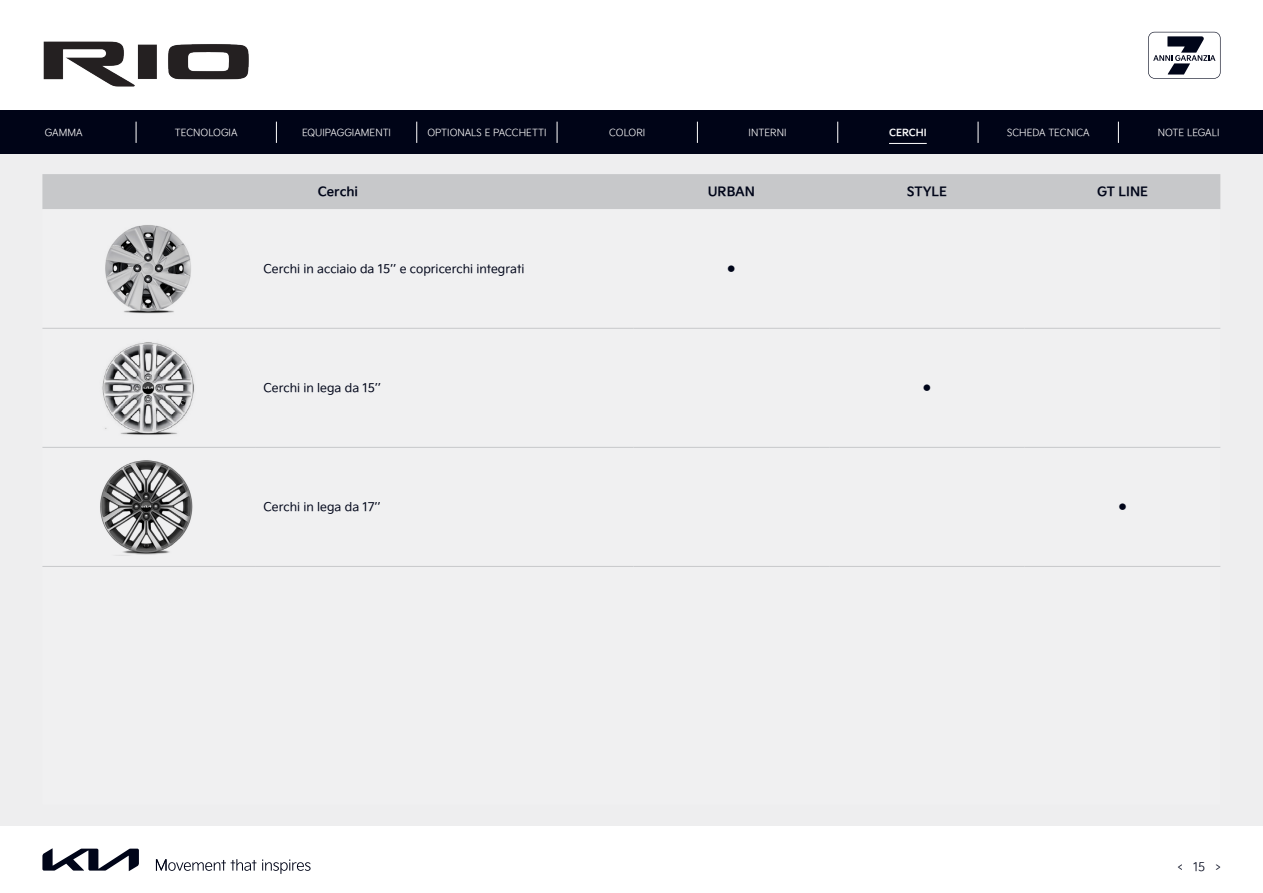
<style>
.page{position:relative;width:1263px;height:893px;background:#fff}
.page>*{position:absolute;margin:0;border:0;box-sizing:border-box;transform-origin:0 0}
.intestazione_tabella{font:12.75px "Kia Signature OTF Bold";color:#000519}
.dotazioni{font:12px "Kia Signature OTF Regular";color:#000519}
.t1{font:12px "Kia Signature OTF Light";color:#000519}
.menu{font:9.75px "Kia Signature OTF Light";color:#fff}
.menu_attivo{font:9.75px "Kia Signature OTF Bold";color:#fff}
.dotazioni_centrato{font:9px "Kia Signature OTF Regular";color:#000519}
</style>
<div class="page">
<div style="left:0;top:110px;width:1263px;height:716px;background:#eeeeef"></div>
<svg style="left:42px;top:848px;width:97px;height:23px"></svg>
<svg style="left:262px;top:859px;width:49px;height:15px"></svg>
<svg style="left:156px;top:859px;width:100px;height:12px"></svg>
<svg style="left:1148px;top:32px;width:72px;height:47px"></svg>
<div style="left:0;top:110px;width:1263px;height:44px;background:#000519"></div>
<img style="left:43px;top:41px;width:206px;height:46px">
<div style="left:42px;top:174px;width:1178px;height:35px;background:#c7c8ca"></div>
<hr style="left:42px;top:328px;width:213px;height:1px;background:#c7c8ca">
<hr style="left:255px;top:328px;width:378px;height:1px;background:#c7c8ca">
<hr style="left:633px;top:328px;width:196px;height:1px;background:#c7c8ca">
<hr style="left:829px;top:328px;width:196px;height:1px;background:#c7c8ca">
<hr style="left:1025px;top:328px;width:195px;height:1px;background:#c7c8ca">
<hr style="left:42px;top:447px;width:213px;height:1px;background:#c7c8ca">
<hr style="left:255px;top:447px;width:378px;height:1px;background:#c7c8ca">
<hr style="left:633px;top:447px;width:196px;height:1px;background:#c7c8ca">
<hr style="left:829px;top:447px;width:196px;height:1px;background:#c7c8ca">
<hr style="left:1025px;top:447px;width:195px;height:1px;background:#c7c8ca">
<hr style="left:42px;top:566px;width:213px;height:1px;background:#c7c8ca">
<hr style="left:255px;top:566px;width:378px;height:1px;background:#c7c8ca">
<hr style="left:633px;top:566px;width:196px;height:1px;background:#c7c8ca">
<hr style="left:829px;top:566px;width:196px;height:1px;background:#c7c8ca">
<hr style="left:1025px;top:566px;width:195px;height:1px;background:#c7c8ca">
<img style="left:105px;top:225px;width:86px;height:89px">
<img style="left:102px;top:342px;width:92px;height:93px">
<img style="left:100px;top:460px;width:93px;height:96px">
<svg style="left:136px;top:122px;width:1px;height:21px"></svg>
<svg style="left:557px;top:122px;width:1px;height:21px"></svg>
<svg style="left:697px;top:122px;width:1px;height:21px"></svg>
<svg style="left:837px;top:122px;width:1px;height:21px"></svg>
<svg style="left:978px;top:122px;width:1px;height:21px"></svg>
<svg style="left:1118px;top:122px;width:1px;height:21px"></svg>
<svg style="left:276px;top:122px;width:1px;height:21px"></svg>
<svg style="left:416px;top:122px;width:1px;height:21px"></svg>
<hr style="left:889px;top:143px;width:38px;height:1px;background:#fff">
<p class="menu" style="left:45px;top:125px;width:39px">GAMMA</p>
<p class="menu" style="left:175px;top:125px;width:64px">TECNOLOGIA</p>
<p class="menu" style="left:302px;top:125px;width:91px">EQUIPAGGIAMENTI</p>
<p class="menu" style="left:427px;top:125px;width:121px">OPTIONALS E PACCHETTI</p>
<p class="menu" style="left:609px;top:125px;width:38px">COLORI</p>
<p class="menu" style="left:749px;top:125px;width:39px">INTERNI</p>
<p class="menu_attivo" style="left:889px;top:125px;width:39px">CERCHI</p>
<p class="menu" style="left:1007px;top:125px;width:84px">SCHEDA TECNICA</p>
<p class="menu" style="left:1158px;top:125px;width:63px">NOTE LEGALI</p>
<p class="intestazione_tabella" style="left:318px;top:182px;width:42px">Cerchi</p>
<p class="intestazione_tabella" style="left:708px;top:182px;width:49px">URBAN</p>
<p class="intestazione_tabella" style="left:907px;top:182px;width:42px">STYLE</p>
<p class="intestazione_tabella" style="left:1097px;top:182px;width:53px">GT LINE</p>
<p class="dotazioni" style="left:264px;top:260px;width:262px">Cerchi in acciaio da 15’’ e copricerchi integrati</p>
<p class="dotazioni_centrato" style="left:727px;top:262px;width:10px">●</p>
<p class="dotazioni" style="left:264px;top:379px;width:119px">Cerchi in lega da 15’’</p>
<p class="dotazioni_centrato" style="left:923px;top:381px;width:10px">●</p>
<p class="dotazioni" style="left:264px;top:498px;width:119px">Cerchi in lega da 17’’</p>
<p class="dotazioni_centrato" style="left:1118px;top:500px;width:10px">●</p>
<p class="t1" style="left:1178px;top:858px;width:44px">&lt; 15 &gt;</p>
</div>
